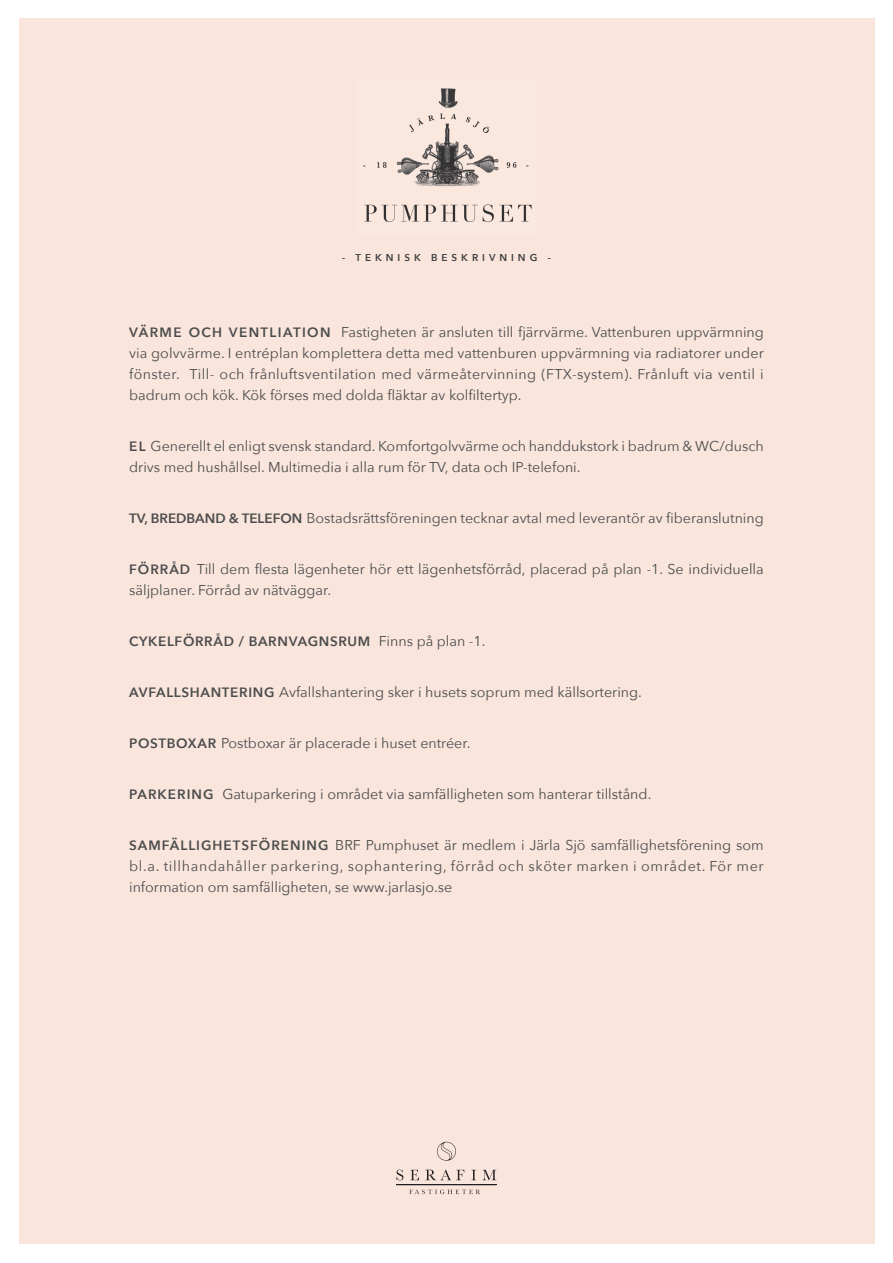
<style>
.page{position:relative;width:893px;height:1263px;background:#fff}
.page>*{position:absolute;margin:0;border:0;box-sizing:border-box;transform-origin:0 0}
.t1{font:14.25px/21px "Avenir Next";color:#4b4c4d;text-align:justify}
.t2{font:600 13.5px "Avenir Next";letter-spacing:.05em;color:#4b4c4d}
.t3{font:600 9.9px "Avenir Next";letter-spacing:.4em;color:#3e3e3f}
.s1{font-weight:600;font-size:13.5px}
.s2{font-weight:400;font-size:14.25px}
</style>
<div class="page">
<div style="left:19px;top:19px;width:855px;height:1225px;background:#f9e5dc"></div>
<img style="left:363px;top:88px;width:169px;height:134px">
<svg style="left:409px;top:1189px;width:71px;height:5px"></svg>
<svg style="left:396px;top:1169px;width:7px;height:11px"></svg>
<svg style="left:410px;top:1170px;width:9px;height:10px"></svg>
<svg style="left:425px;top:1170px;width:39px;height:10px"></svg>
<svg style="left:471px;top:1170px;width:5px;height:10px"></svg>
<svg style="left:482px;top:1170px;width:14px;height:10px"></svg>
<hr style="left:396px;top:1184px;width:101px;height:1px;background:#231f20">
<svg style="left:437px;top:1142px;width:19px;height:19px"></svg>
<p class="t3" style="left:342px;top:249px;width:210px">- TEKNISK BESKRIVNING -</p>
<p class="t1" style="left:129px;top:320px;width:636px"><span class="s1">VÄRME OCH VENTLIATION</span> Fastigheten är ansluten till fjärrvärme. Vattenburen uppvärmning via golvvärme. I entréplan komplettera detta med vattenburen uppvärmning via radiatorer under fönster. Till- och frånluftsventilation med värmeåtervinning (FTX-system). Frånluft via ventil i badrum och kök. Kök förses med dolda fläktar av kolfiltertyp.</p>
<p class="t1" style="left:129px;top:434px;width:636px"><span class="s1">EL</span> Generellt el enligt svensk standard. Komfortgolvvärme och handdukstork i badrum &amp; WC/dusch drivs med hushållsel. Multimedia i alla rum för TV, data och IP-telefoni.</p>
<p class="t1" style="left:129px;top:506px;width:636px"><span class="s1">TV, BREDBAND &amp; TELEFON</span> Bostadsrättsföreningen tecknar avtal med leverantör av fiberanslutning</p>
<p class="t1" style="left:129px;top:557px;width:636px"><span class="s1">FÖRRÅD</span> Till dem flesta lägenheter hör ett lägenhetsförråd, placerad på plan -1. Se individuella säljplaner. Förråd av nätväggar.</p>
<p class="t2" style="left:129px;top:629px;width:358px">CYKELFÖRRÅD / BARNVAGNSRUM <span class="s2">Finns på plan -1.</span></p>
<p class="t1" style="left:129px;top:680px;width:514px"><span class="s1">AVFALLSHANTERING</span> Avfallshantering sker i husets soprum med källsortering.</p>
<p class="t1" style="left:129px;top:731px;width:343px"><span class="s1">POSTBOXAR</span> Postboxar är placerade i huset entréer.</p>
<p class="t1" style="left:129px;top:782px;width:524px"><span class="s1">PARKERING</span> Gatuparkering i området via samfälligheten som hanterar tillstånd.</p>
<p class="t1" style="left:129px;top:833px;width:636px"><span class="s1">SAMFÄLLIGHETSFÖRENING</span> BRF Pumphuset är medlem i Järla Sjö samfällighetsförening som bl.a. tillhandahåller parkering, sophantering, förråd och sköter marken i området. För mer information om samfälligheten, se www.jarlasjo.se</p>
</div>
